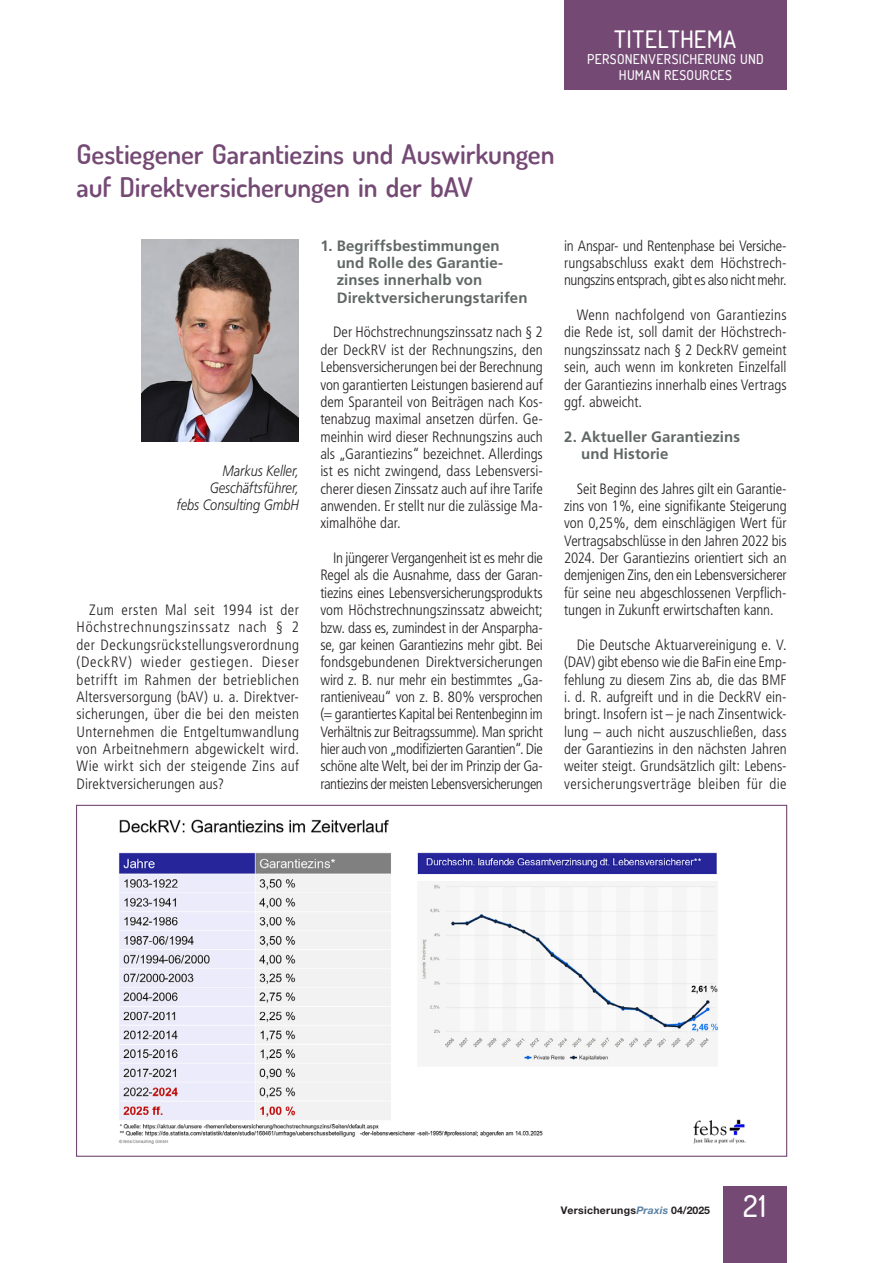
<style>
.page{position:relative;width:893px;height:1263px;background:#fff}
.page>*{position:absolute;margin:0;border:0;box-sizing:border-box;transform-origin:0 0}
.t1{font:500 30px "Dosis";color:#fff}
.t2{font:600 27px/33px "Dosis";letter-spacing:-.005em;color:#744974}
.t3{font:500 24px "Dosis";letter-spacing:.02em;color:#fff}
.t4{font:300 condensed 15px/17.4px "Frutiger LT Std";color:#231f20;text-align:justify}
.t5{font:700 15px/17.4px "Frutiger LT Std";letter-spacing:.005em;color:#606865}
.t6{font:italic 300 15px/17.2px "Frutiger LT Std";letter-spacing:-.005em;color:#231f20;text-align:right;scale:.85 1}
.t7{font:500 13.5px/16.2px "Dosis";letter-spacing:.025em;color:#fff;text-align:center}
.t8{font:700 10.5px "Helvetica Neue LT Std";letter-spacing:.025em;color:#231f20}
.s1{font-style:italic;color:#5980a1}
</style>
<div class="page">
<div style="left:723px;top:1186px;width:64px;height:77px;background:#744974"></div>
<div style="left:564px;top:0;width:223px;height:89px;background:#744974"></div>
<img style="left:141px;top:239px;width:157px;height:203px">
<img style="left:118px;top:819px;width:628px;height:325px">
<h3 class="t3" style="left:614px;top:23px;width:124px">TITELTHEMA</h3>
<p class="t7" style="left:587px;top:51px;width:178px">PERSONENVERSICHERUNG UND<br>HUMAN RESOURCES</p>
<h2 class="t2" style="left:77px;top:137px;width:479px">Gestiegener Garantiezins und Auswirkungen auf Direktversicherungen in der bAV</h2>
<p class="t5" style="left:337px;top:237px;width:192px;text-indent:-16px">1. Begriffsbestimmungen und Rolle des Garantie&shy;zinses innerhalb von<br>Direktversicherungstarifen</p>
<p class="t4" style="left:320px;top:324px;width:224px;text-indent:13px">Der Höchstrechnungszinssatz nach § 2 der DeckRV ist der Rechnungszins, den Lebensversicherungen bei der Berechnung von garantierten Leistungen basierend auf dem Sparanteil von Beiträgen nach Kos&shy;tenabzug maximal ansetzen dürfen. Ge&shy;meinhin wird dieser Rechnungszins auch als „Garantiezins“ bezeichnet. Allerdings ist es nicht zwingend, dass Lebensversi&shy;cherer diesen Zinssatz auch auf ihre Tarife anwenden. Er stellt nur die zulässige Ma&shy;ximalhöhe dar.</p>
<p class="t4" style="left:320px;top:549px;width:224px;text-indent:13px">In jüngerer Vergangenheit ist es mehr die Regel als die Ausnahme, dass der Garan&shy;tiezins eines Lebensversicherungsprodukts vom Höchstrechnungszinssatz abweicht; bzw. dass es, zumindest in der Ansparpha&shy;se, gar keinen Garantiezins mehr gibt. Bei fondsgebundenen Direktversicherungen wird z. B. nur mehr ein bestimmtes „Ga&shy;rantieniveau“ von z. B. 80% versprochen (= garantiertes Kapital bei Rentenbeginn im Verhältnis zur Beitragssumme). Man spricht hier auch von „modifizierten Garantien“. Die schöne alte Welt, bei der im Prinzip der Ga&shy;rantiezins der meisten Lebensversicherungen</p>
<p class="t6" style="left:177px;top:462px;width:146px">Markus Keller,<br>Geschäftsführer,<br>febs Consulting GmbH</p>
<p class="t4" style="left:77px;top:601px;width:224px;text-indent:13px">Zum ersten Mal seit 1994 ist der Höchstrechnungszinssatz nach § 2 der Deckungsrückstellungsverordnung (DeckRV) wieder gestiegen. Dieser betrifft im Rahmen der betrieblichen Altersversorgung (bAV) u. a. Direktver&shy;sicherungen, über die bei den meisten Unternehmen die Entgeltumwandlung von Arbeitnehmern abgewickelt wird.<br>Wie wirkt sich der steigende Zins auf Direktversicherungen aus?</p>
<p class="t4" style="left:564px;top:237px;width:224px">in Anspar- und Rentenphase bei Versiche&shy;rungsabschluss exakt dem Höchstrech&shy;nungszins entsprach, gibt es also nicht mehr.</p>
<p class="t4" style="left:564px;top:306px;width:224px;text-indent:13px">Wenn nachfolgend von Garantiezins die Rede ist, soll damit der Höchstrech&shy;nungszinssatz nach § 2 DeckRV gemeint sein, auch wenn im konkreten Einzelfall der Garantiezins innerhalb eines Vertrags ggf. abweicht.</p>
<p class="t5" style="left:581px;top:428px;width:160px;text-indent:-17px">2. Aktueller Garantiezins und Historie</p>
<p class="t4" style="left:564px;top:480px;width:224px;text-indent:13px">Seit Beginn des Jahres gilt ein Garantie&shy;zins von 1%, eine signifikante Steigerung von 0,25%, dem einschlägigen Wert für Vertragsabschlüsse in den Jahren 2022 bis 2024. Der Garantiezins orientiert sich an demjenigen Zins, den ein Lebensversicherer für seine neu abgeschlossenen Verpflich&shy;tungen in Zukunft erwirtschaften kann.</p>
<p class="t4" style="left:564px;top:636px;width:224px;text-indent:13px">Die Deutsche Aktuarvereinigung e. V. (DAV) gibt ebenso wie die BaFin eine Emp&shy;fehlung zu diesem Zins ab, die das BMF i. d. R. aufgreift und in die DeckRV ein&shy;bringt. Insofern ist – je nach Zinsentwick&shy;lung – auch nicht auszuschließen, dass der Garantiezins in den nächsten Jahren weiter steigt. Grundsätzlich gilt: Lebens&shy;versicherungsverträge bleiben für die</p>
<p class="t8" style="left:561px;top:1204px;width:151px">Versicherungs<span class="s1">Praxis</span> 04/2025</p>
<h1 class="t1" style="left:743px;top:1187px;width:25px">21</h1>
</div>
